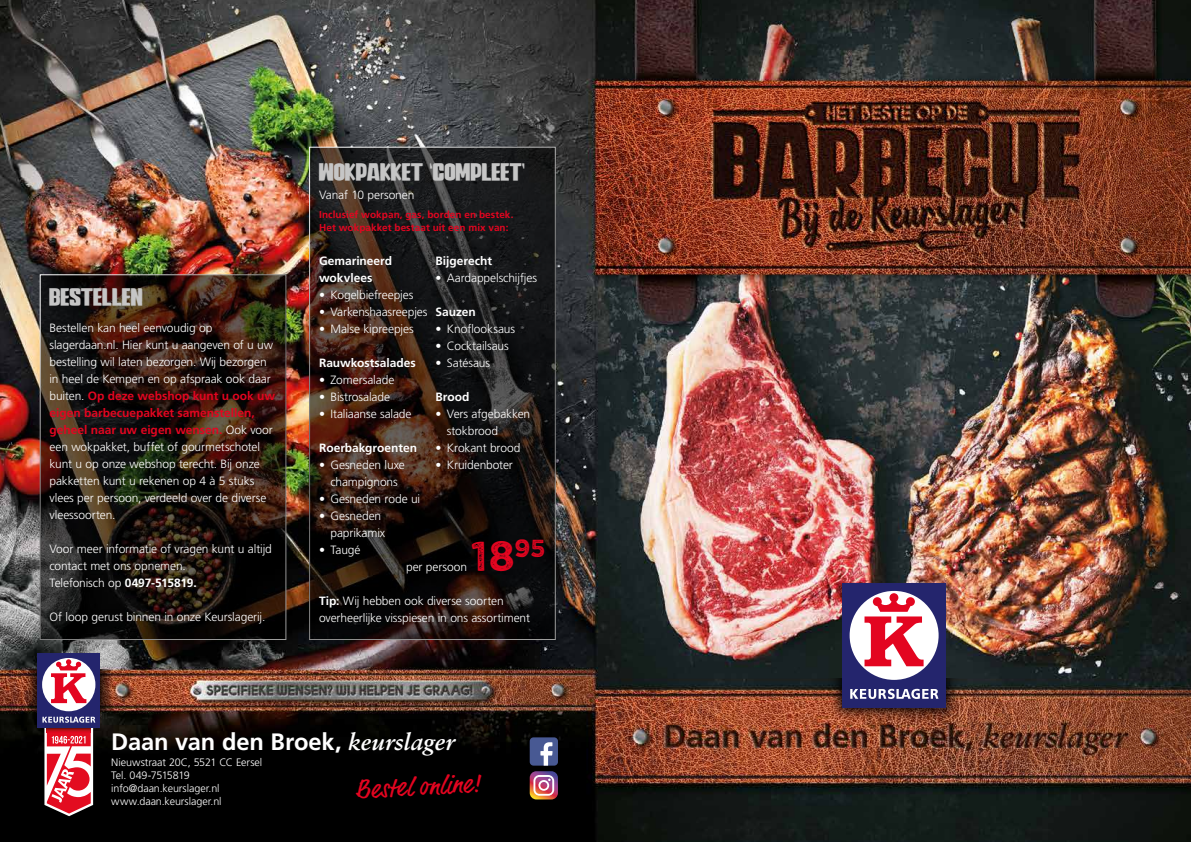
<style>
.page{position:relative;width:1191px;height:842px;background:#fff}
.page>*{position:absolute;margin:0;border:0;box-sizing:border-box;transform-origin:0 0}
.t1{font:42px "Wicked Grit";color:#e30520}
.t2{font:26.4px "Keurmarket euro";color:#e30520}
.t3{font:700 23.7px "Frutiger LT Std";letter-spacing:-.005em;color:#fff}
.t4{font:18px "Travel Soulmates Weight";letter-spacing:-.01em;color:#c6c6c6}
.t5{font:300 12px/17px "Frutiger LT Std";letter-spacing:-.01em;color:#fff}
.t6{font:700 12px/17px "Frutiger LT Std";color:#fff}
.t7{font:300 10.8px/13px "Frutiger LT Std";letter-spacing:-.01em;color:#fff}
.t8{font:700 10px/13px "Frutiger LT Std";letter-spacing:.005em;color:#e30520}
.s1{font-weight:700;color:#e30520}
.s2{font-weight:700}
.s3{font-family:"Sabon LT Std";font-style:italic}
</style>
<div class="page">
<img style="left:0;top:0;width:1191px;height:842px">
<svg style="left:42px;top:276px;width:242px;height:362px;background:#251811"></svg>
<svg style="left:311px;top:149px;width:243px;height:489px;background:#221915"></svg>
<svg style="left:530px;top:737px;width:28px;height:62px;background:#856c88"></svg>
<svg style="left:24px;top:669px;width:14px;height:41px"></svg>
<svg style="left:100px;top:669px;width:13px;height:41px"></svg>
<div style="left:38px;top:653px;width:62px;height:75px;background:#24256d"></div>
<svg style="left:42px;top:659px;width:54px;height:157px"></svg>
<div style="left:842px;top:583px;width:104px;height:125px;background:#24256d"></div>
<div style="left:849px;top:591px;width:89px;height:89px;background:#fff;border-radius:50%"></div>
<svg style="left:864px;top:593px;width:59px;height:73px"></svg>
<div style="left:828px;top:678px;width:131px;height:43px;background:#000;opacity:.95"></div>
<div style="left:842px;top:678px;width:104px;height:30px;background:#24256d"></div>
<svg style="left:881px;top:678px;width:26px;height:2px"></svg>
<svg style="left:850px;top:689px;width:89px;height:10px"></svg>
<h3 class="t4" style="left:49px;top:283px;width:95px">BESTELLEN</h3>
<p class="t5" style="left:49px;top:319px;width:227px">Bestellen kan heel eenvoudig op slagerdaan.nl. Hier kunt u aangeven of u uw bestelling wil laten bezorgen. Wij bezorgen in heel de Kempen en op afspraak ook daar buiten. <span class="s1">Op deze webshop kunt u ook uw eigen barbecuepakket samenstellen, geheel naar uw eigen wensen.</span> Ook voor een wokpakket, buffet of gourmetschotel kunt u op onze webshop terecht. Bij onze pakketten kunt u rekenen op 4 à 5 stuks vlees per persoon, verdeeld over de diverse vleessoorten.</p>
<p class="t5" style="left:49px;top:540px;width:224px">Voor meer informatie of vragen kunt u altijd contact met ons opnemen.<br>Telefonisch op <span class="s2">0497-515819.</span></p>
<p class="t5" style="left:49px;top:608px;width:217px">Of loop gerust binnen in onze Keurslagerij.</p>
<h3 class="t4" style="left:319px;top:158px;width:208px">WOKPAKKET ‘COMPLEET’</h3>
<p class="t5" style="left:319px;top:186px;width:97px">Vanaf 10 personen</p>
<p class="t8" style="left:319px;top:208px;width:196px">Inclusief wokpan, gas, borden en bestek.<br>Het wokpakket bestaat uit een mix van:</p>
<p class="t6" style="left:319px;top:252px;width:75px">Gemarineerd wokvlees</p>
<p class="t5" style="left:319px;top:286px;width:96px">• Kogelbiefreepjes</p>
<p class="t5" style="left:319px;top:303px;width:110px">• Varkenshaasreepjes</p>
<p class="t5" style="left:319px;top:320px;width:96px">• Malse kipreepjes</p>
<p class="t6" style="left:319px;top:354px;width:98px">Rauwkostsalades</p>
<p class="t5" style="left:319px;top:371px;width:77px">• Zomersalade</p>
<p class="t5" style="left:319px;top:388px;width:72px">• Bistrosalade</p>
<p class="t5" style="left:319px;top:405px;width:94px">• Italiaanse salade</p>
<p class="t6" style="left:319px;top:439px;width:99px">Roerbakgroenten</p>
<p class="t5" style="left:319px;top:456px;width:87px;text-align:center">• Gesneden luxe champignons</p>
<p class="t5" style="left:319px;top:490px;width:103px">• Gesneden rode ui</p>
<p class="t5" style="left:330px;top:507px;width:56px;text-indent:-11px">• Gesneden paprikamix</p>
<p class="t5" style="left:319px;top:541px;width:43px">• Taugé</p>
<p class="t6" style="left:435px;top:252px;width:58px">Bijgerecht</p>
<p class="t5" style="left:435px;top:269px;width:103px">• Aardappelschijfjes</p>
<p class="t6" style="left:435px;top:303px;width:42px">Sauzen</p>
<p class="t5" style="left:435px;top:320px;width:81px">• Knoflooksaus</p>
<p class="t5" style="left:435px;top:337px;width:75px">• Cocktailsaus</p>
<p class="t5" style="left:435px;top:354px;width:56px">• Satésaus</p>
<p class="t6" style="left:435px;top:388px;width:36px">Brood</p>
<p class="t5" style="left:447px;top:405px;width:85px;text-indent:-11px">• Vers afgebakken stokbrood</p>
<p class="t5" style="left:435px;top:439px;width:86px">• Krokant brood</p>
<p class="t5" style="left:435px;top:456px;width:79px">• Kruidenboter</p>
<h1 class="t1" style="left:470px;top:529px;width:77px">18<sup>95</sup></h1>
<p class="t5" style="left:319px;top:592px;width:212px"><span class="s2">Tip:</span> Wij hebben ook diverse soorten overheerlijke visspiesen in ons assortiment</p>
<p class="t5" style="left:406px;top:558px;width:63px">per persoon</p>
<h3 class="t3" style="left:111px;top:728px;width:345px">Daan van den Broek, <span class="s3">keurslager</span></h3>
<p class="t7" style="left:111px;top:756px;width:152px">Nieuwstraat 20C, 5521 CC Eersel<br>Tel. 049-7515819 info@daan.keurslager.nl www.daan.keurslager.nl</p>
<h2 class="t2" style="left:354px;top:774px;width:127px;rotate:-3deg">Bestel online!</h2>
</div>
